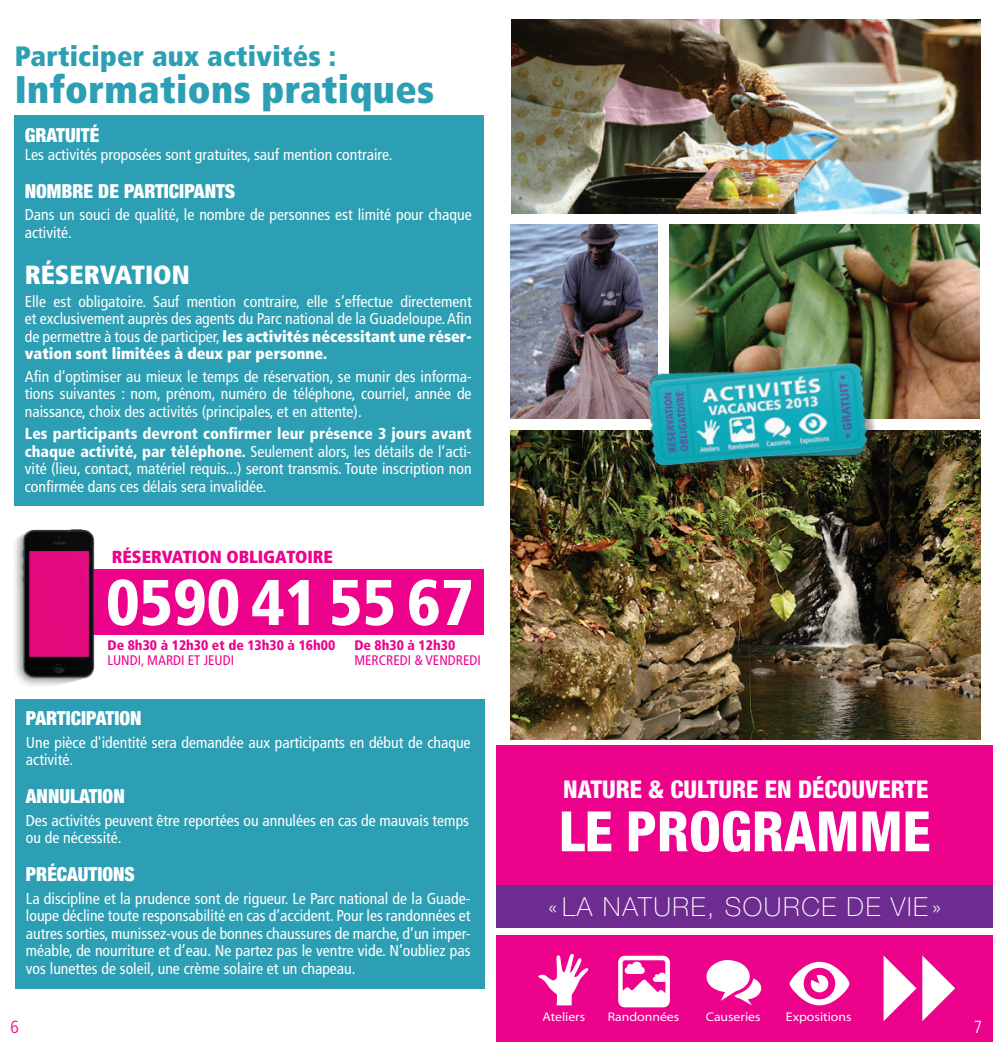
<style>
.page{position:relative;width:993px;height:1042px;background:#fff}
.page>*{position:absolute;margin:0;border:0;box-sizing:border-box;transform-origin:0 0}
.t1{font:900 condensed 64.4px "Frutiger";color:#fff}
.t2{font:800 condensed 55.65px "Helvetica Neue";color:#fff}
.t3{font:900 condensed 38.5px "Frutiger";letter-spacing:.01em;color:#2d9fb4}
.t4{font:900 condensed 28px "Frutiger";letter-spacing:.01em;color:#2d9fb4}
.t5{font:100 26.25px "Helvetica Neue";letter-spacing:.06em;color:#fff}
.t6{font:900 condensed 26.25px "Frutiger";color:#fff}
.t7{font:800 condensed 24.5px "Helvetica Neue";color:#fff}
.t8{font:900 condensed 19.25px "Helvetica Neue";color:#fff}
.t9{font:900 condensed 17.5px "Frutiger";color:#ed028c}
.t10{font:300 condensed 17.5px "Frutiger";color:#ed028c}
.t11{font:300 condensed 17.5px "Frutiger";color:#fff}
.t12{font:condensed 15.75px/17.5px "Frutiger";color:#fff;text-align:justify}
.t13{font:900 condensed 13.83px "Frutiger";color:#ed028c}
.t14{font:condensed 13.83px "Frutiger";color:#ed028c}
.t15{font:12.6px "Myriad MM 400 700";color:#fff}
.s1{font-weight:900}
</style>
<div class="page">
<img style="left:510px;top:430px;width:469px;height:310px">
<img style="left:511px;top:20px;width:468px;height:194px">
<img style="left:669px;top:224px;width:309px;height:195px">
<img style="left:510px;top:224px;width:147px;height:195px">
<div style="left:69px;top:569px;width:415px;height:66px;background:#ed028c"></div>
<div style="left:14px;top:116px;width:470px;height:390px;background:#2d9fb4"></div>
<div style="left:15px;top:699px;width:469px;height:289px;background:#2d9fb4"></div>
<img style="left:14px;top:529px;width:81px;height:157px">
<div style="left:496px;top:746px;width:496px;height:148px;background:#ed028c"></div>
<div style="left:496px;top:935px;width:496px;height:107px;background:#ed028c"></div>
<div style="left:496px;top:885px;width:496px;height:43px;background:#6e2c91"></div>
<img style="left:637px;top:351px;width:245px;height:126px">
<svg style="left:618px;top:955px;width:51px;height:52px"></svg>
<svg style="left:789px;top:962px;width:60px;height:43px"></svg>
<svg style="left:706px;top:960px;width:56px;height:45px"></svg>
<svg style="left:538px;top:954px;width:51px;height:51px"></svg>
<svg style="left:922px;top:955px;width:32px;height:66px"></svg>
<svg style="left:883px;top:955px;width:33px;height:66px"></svg>
<h3 class="t4" style="left:15px;top:39px;width:322px">Participer aux activités :</h3>
<h3 class="t3" style="left:15px;top:66px;width:421px">Informations pratiques</h3>
<p class="t8" style="left:25px;top:124px;width:76px">GRATUITÉ</p>
<p class="t12" style="left:25px;top:146px;width:369px">Les activités proposées sont gratuites, sauf mention contraire.</p>
<p class="t8" style="left:25px;top:179px;width:35px">NOMBRE</p>
<p class="t8" style="left:98px;top:179px;width:36px">DE PARTICIPANTS</p>
<p class="t12" style="left:25px;top:206px;width:448px">Dans un souci de qualité, le nombre de personnes est limité pour chaque activité.</p>
<h3 class="t6" style="left:25px;top:259px;width:32px">Réservation</h3>
<p class="t12" style="left:25px;top:292px;width:448px">Elle est obligatoire. Sauf mention contraire, elle s’effectue directement et exclusivement auprès des agents du Parc national de la Guadeloupe. Afin de permettre à tous de participer, <span class="s1">les activités nécessitant une réser&shy;vation sont limitées à deux par personne.</span></p>
<p class="t12" style="left:25px;top:367px;width:448px">Afin d’optimiser au mieux le temps de réservation, se munir des informa&shy;tions suivantes : nom, prénom, numéro de téléphone, courriel, année de naissance, choix des activités (principales, et en attente).</p>
<p class="t12" style="left:25px;top:425px;width:448px"><span class="s1">Les participants devront confirmer leur présence 3 jours avant chaque activité, par téléphone.</span> Seulement alors, les détails de l’acti&shy;vité (lieu, contact, matériel requis...) seront transmis. Toute inscription non confirmée dans ces délais sera invalidée.</p>
<p class="t9" style="left:112px;top:546px;width:11px">réservation</p>
<p class="t9" style="left:226px;top:546px;width:11px">obligatoire</p>
<h1 class="t1" style="left:106px;top:564px;width:369px">0590 41 55 67</h1>
<p class="t13" style="left:107px;top:637px;width:229px">De 8h30 à 12h30 et de 13h30 à 16h00</p>
<p class="t14" style="left:107px;top:652px;width:8px">lundi</p>
<p class="t14" style="left:141px;top:652px;width:70px">, mardi et jeudi</p>
<p class="t13" style="left:354px;top:637px;width:102px">De 8h30 à 12h30</p>
<p class="t14" style="left:354px;top:652px;width:80px">Mercredi &amp; vend</p>
<p class="t14" style="left:455px;top:652px;width:14px">redi</p>
<p class="t8" style="left:26px;top:706px;width:19px">PARTICIPATI</p>
<p class="t8" style="left:119px;top:706px;width:22px">ON</p>
<p class="t12" style="left:26px;top:733px;width:446px">Une pièce d'identité sera demandée aux participants en début de chaque activité.</p>
<p class="t8" style="left:26px;top:784px;width:21px">ANNULATI</p>
<p class="t8" style="left:103px;top:784px;width:22px">ON</p>
<p class="t12" style="left:26px;top:811px;width:444px">Des activités peuvent être reportées ou annulées en cas de mauvais temps ou de nécessité.</p>
<p class="t8" style="left:26px;top:862px;width:21px">PRÉCAUTI</p>
<p class="t8" style="left:102px;top:862px;width:22px">ONS</p>
<p class="t12" style="left:26px;top:889px;width:446px">La discipline et la prudence sont de rigueur. Le Parc national de la Guade&shy;loupe décline toute responsabilité en cas d’accident. Pour les randonnées et autres sorties, munissez-vous de bonnes chaussures de marche, d’un imper&shy;méable, de nourriture et d’eau. Ne partez pas le ventre vide. N’oubliez pas vos lunettes de soleil, une crème solaire et un chapeau.</p>
<p class="t10" style="left:11px;top:1017px;width:10px">6</p>
<h3 class="t7" style="left:563px;top:774px;width:249px">NATURE &amp; CULTURE EN DÉCOUVERTE</h3>
<h2 class="t2" style="left:558px;top:797px;width:102px">LE PROGRAMME</h2>
<h3 class="t5" style="left:547px;top:891px;width:395px">«LA NATURE, SOURCE DE VIE»</h3>
<p class="t15" style="left:542px;top:1011px;width:44px">Ateliers</p>
<p class="t15" style="left:607px;top:1011px;width:73px">Randonnées</p>
<p class="t15" style="left:705px;top:1011px;width:56px">Causeries</p>
<p class="t15" style="left:785px;top:1011px;width:67px">Expositions</p>
<p class="t11" style="left:973px;top:1017px;width:10px">7</p>
</div>
